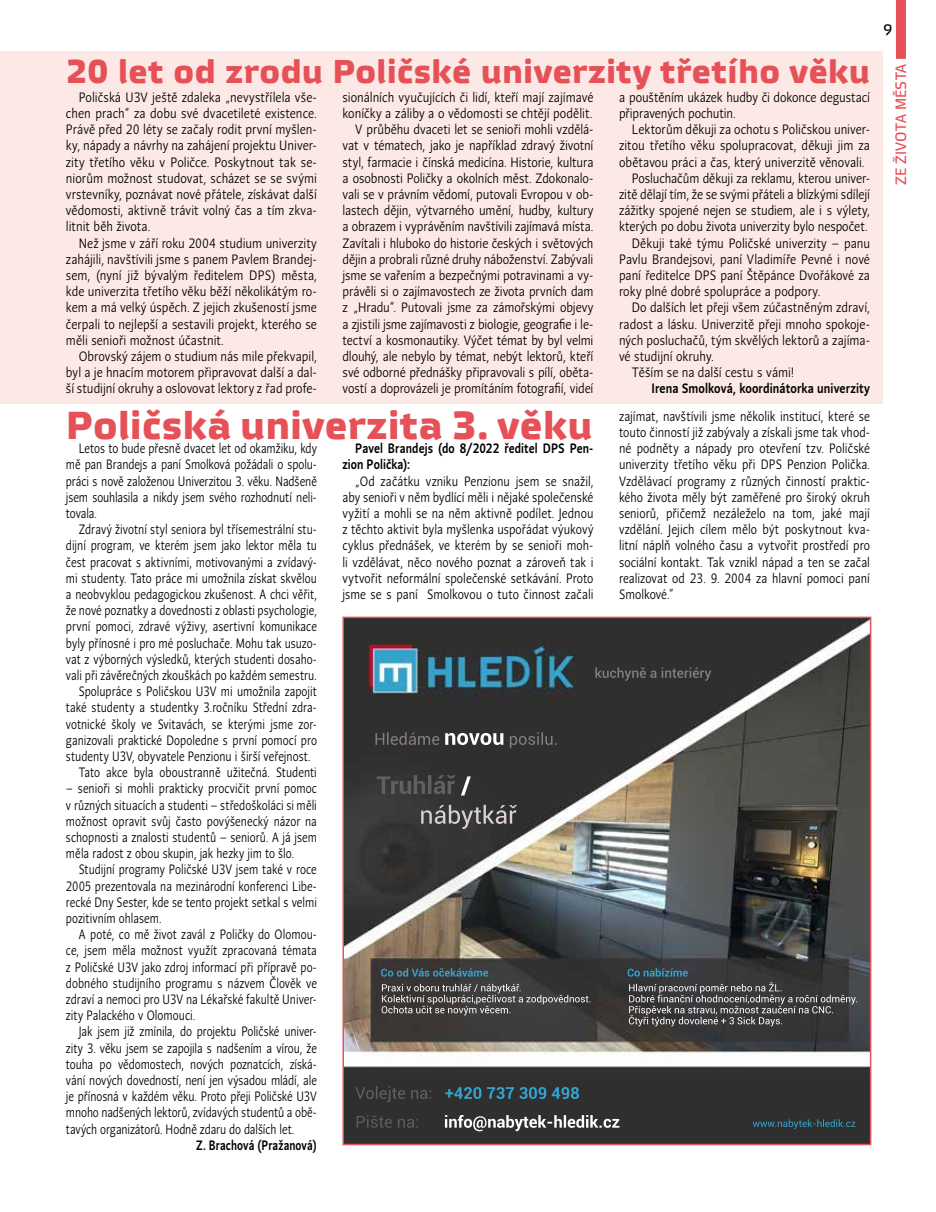
<style>
.page{position:relative;width:936px;height:1212px;background:#fff}
.page>*{position:absolute;margin:0;border:0;box-sizing:border-box;transform-origin:0 0}
.t1{font:700 39px "Vida 33 Pro";letter-spacing:.005em;color:#e65158}
.t2{font:700 33px "Vida 33 Pro";letter-spacing:.01em;color:#e65158}
.t3{font:15px "Vida 32 Pro";letter-spacing:.015em;color:#e65158}
.t4{font:15px "Vida 32 Pro";color:#000}
.t5{font:13.5px/16.2px "Andulka Sans";letter-spacing:-.005em;color:#000;text-align:justify;scale:.9 1}
.t6{font:13.5px/16.2px "Andulka Sans";letter-spacing:-.005em;color:#000;text-align:justify;scale:.83 1}
.t7{font:13.5px/16.2px "Andulka Sans";letter-spacing:-.005em;color:#000;text-align:justify;scale:.87 1}
.t8{font:700 13.5px/16.2px "Andulka Sans";letter-spacing:.01em;color:#000;scale:.87 1}
.t9{font:700 13.5px "Andulka Sans";letter-spacing:.01em;color:#000;scale:.9 1}
.t10{font:700 13.5px "Andulka Sans";letter-spacing:.01em;color:#000;scale:.83 1}
</style>
<div class="page">
<div style="left:0;top:51px;width:882px;height:353px;background:#fce9e6"></div>
<svg style="left:896px;top:0;width:9px;height:59px"></svg>
<img style="left:345px;top:620px;width:523px;height:522px">
<div style="left:342px;top:617px;width:529px;height:528px;border:2px solid #e65158"></div>
<h2 class="t2" style="left:66px;top:46px;width:805px">20 let od zrodu Poličské univerzity třetího věku</h2>
<p class="t5" style="left:342px;top:89px;width:280px;text-align:right">sionálních vyučujících či lidí, kteří mají zajímavé koníčky a záliby a o vědomosti se chtějí podělit.<br>V průběhu dvaceti let se senioři mohli vzdělá&shy;vat v tématech, jako je například zdravý životní styl, farmacie i čínská medicína. Historie, kultura a osobnosti Poličky a okolních měst. Zdokonalo&shy;vali se v právním vědomí, putovali Evropou v ob&shy;lastech dějin, výtvarného umění, hudby, kultury a obrazem i vyprávěním navštívili zajímavá místa.<br>Zavítali i hluboko do historie českých i světových dějin a probrali různé druhy náboženství. Zabývali jsme se vařením a bezpečnými potravinami a vy&shy;právěli si o zajímavostech ze života prvních dam z „Hradu“. Putovali jsme za zámořskými objevy a zjistili jsme zajímavosti z biologie, geografie i le&shy;tectví a kosmonautiky. Výčet témat by byl velmi dlouhý, ale nebylo by témat, nebýt lektorů, kteří své odborné přednášky připravovali s pílí, oběta&shy;vostí a doprovázeli je promítáním fotografií, videí</p>
<p class="t5" style="left:619px;top:89px;width:280px">a pouštěním ukázek hudby či dokonce degustací připravených pochutin.</p>
<p class="t5" style="left:66px;top:89px;width:280px;text-indent:13px">Poličská U3V ještě zdaleka „nevystřílela vše&shy;chen prach“ za dobu své dvacetileté existence.<br>Právě před 20 léty se začaly rodit první myšlen&shy;ky, nápady a návrhy na zahájení projektu Univer&shy;zity třetího věku v Poličce. Poskytnout tak se&shy;niorům možnost studovat, scházet se se svými vrstevníky, poznávat nové přátele, získávat další vědomosti, aktivně trávit volný čas a tím zkva&shy;litnit běh života.</p>
<p class="t5" style="left:66px;top:235px;width:280px;text-indent:13px">Než jsme v září roku 2004 studium univerzity zahájili, navštívili jsme s panem Pavlem Brandej&shy;sem, (nyní již bývalým ředitelem DPS) města, kde univerzita třetího věku běží několikátým ro&shy;kem a má velký úspěch. Z jejich zkušeností jsme čerpali to nejlepší a sestavili projekt, kterého se měli senioři možnost účastnit.</p>
<p class="t5" style="left:66px;top:348px;width:280px;text-indent:13px">Obrovský zájem o studium nás mile překvapil, byl a je hnacím motorem připravovat další a dal&shy;ší studijní okruhy a oslovovat lektory z řad profe-</p>
<p class="t5" style="left:631px;top:121px;width:266px">Lektorům děkuji za ochotu s Poličskou univer-</p>
<p class="t5" style="left:619px;top:138px;width:280px">zitou třetího věku spolupracovat, děkuji jim za</p>
<p class="t5" style="left:619px;top:154px;width:274px">obětavou práci a čas, který univerzitě věnovali.</p>
<p class="t5" style="left:631px;top:170px;width:266px">Posluchačům děkuji za reklamu, kterou univer-</p>
<p class="t5" style="left:619px;top:186px;width:280px">zitě dělají tím, že se svými přáteli a blízkými sdílejí</p>
<p class="t5" style="left:619px;top:202px;width:280px">zážitky spojené nejen se studiem, ale i s výlety,</p>
<p class="t5" style="left:619px;top:219px;width:278px">kterých po dobu života univerzity bylo nespočet.</p>
<p class="t5" style="left:631px;top:235px;width:266px">Děkuji také týmu Poličské univerzity – panu</p>
<p class="t5" style="left:619px;top:251px;width:280px">Pavlu Brandejsovi, paní Vladimíře Pevné i nové</p>
<p class="t5" style="left:619px;top:267px;width:280px">paní ředitelce DPS paní Štěpánce Dvořákové za</p>
<p class="t5" style="left:619px;top:283px;width:225px">roky plné dobré spolupráce a podpory.</p>
<p class="t5" style="left:631px;top:300px;width:266px">Do dalších let přeji všem zúčastněným zdraví,</p>
<p class="t5" style="left:619px;top:316px;width:280px">radost a lásku. Univerzitě přeji mnoho spokoje-</p>
<p class="t5" style="left:619px;top:332px;width:280px">ných posluchačů, tým skvělých lektorů a zajíma-</p>
<p class="t5" style="left:619px;top:348px;width:107px">vé studijní okruhy.</p>
<p class="t5" style="left:631px;top:364px;width:182px">Těším se na další cestu s vámi!</p>
<p class="t9" style="left:651px;top:380px;width:244px">Irena Smolková, koordinátorka univerzity</p>
<h1 class="t1" style="left:66px;top:395px;width:528px">Poličská univerzita 3. věku</h1>
<p class="t8" style="left:342px;top:440px;width:290px;text-indent:13px">Pavel Brandejs (do 8/2022 ředitel DPS Pen&shy;zion Polička):</p>
<p class="t7" style="left:342px;top:473px;width:290px;text-indent:13px">„Od začátku vzniku Penzionu jsem se snažil, aby senioři v něm bydlící měli i nějaké společenské vyžití a mohli se na něm aktivně podílet. Jednou z těchto aktivit byla myšlenka uspořádat výukový cyklus přednášek, ve kterém by se senioři moh&shy;li vzdělávat, něco nového poznat a zároveň tak i vytvořit neformální společenské setkávání. Proto jsme se s paní Smolkovou o tuto činnost začali</p>
<p class="t6" style="left:66px;top:440px;width:304px;text-indent:13px">Letos to bude přesně dvacet let od okamžiku, kdy mě pan Brandejs a paní Smolková požádali o spolu&shy;práci s nově založenou Univerzitou 3. věku. Nadšeně jsem souhlasila a nikdy jsem svého rozhodnutí neli&shy;tovala.</p>
<p class="t6" style="left:79px;top:521px;width:288px">Zdravý životní styl seniora byl třísemestrální stu-</p>
<p class="t6" style="left:66px;top:538px;width:304px">dijní program, ve kterém jsem jako lektor měla tu</p>
<p class="t6" style="left:66px;top:554px;width:304px">čest pracovat s aktivními, motivovanými a zvídavý-</p>
<p class="t6" style="left:66px;top:570px;width:304px">mi studenty. Tato práce mi umožnila získat skvělou</p>
<p class="t6" style="left:66px;top:586px;width:304px">a neobvyklou pedagogickou zkušenost. A chci věřit,</p>
<p class="t6" style="left:66px;top:602px;width:304px">že nové poznatky a dovednosti z oblasti psychologie,</p>
<p class="t6" style="left:66px;top:619px;width:304px">první pomoci, zdravé výživy, asertivní komunikace</p>
<p class="t6" style="left:66px;top:635px;width:304px">byly přínosné i pro mé posluchače. Mohu tak usuzo-</p>
<p class="t6" style="left:66px;top:651px;width:304px">vat z výborných výsledků, kterých studenti dosaho-</p>
<p class="t6" style="left:66px;top:667px;width:304px">vali při závěrečných zkouškách po každém semestru.</p>
<p class="t6" style="left:79px;top:683px;width:288px">Spolupráce s Poličskou U3V mi umožnila zapojit</p>
<p class="t6" style="left:66px;top:700px;width:304px">také studenty a studentky 3.ročníku Střední zdra-</p>
<p class="t6" style="left:66px;top:716px;width:304px">votnické školy ve Svitavách, se kterými jsme zor-</p>
<p class="t6" style="left:66px;top:732px;width:304px">ganizovali praktické Dopoledne s první pomocí pro</p>
<p class="t6" style="left:66px;top:748px;width:296px">studenty U3V, obyvatele Penzionu i širší veřejnost.</p>
<p class="t6" style="left:79px;top:764px;width:288px">Tato akce byla oboustranně užitečná. Studenti</p>
<p class="t6" style="left:66px;top:781px;width:304px">– senioři si mohli prakticky procvičit první pomoc v různých situacích a studenti – středoškoláci si měli možnost opravit svůj často povýšenecký názor na schopnosti a znalosti studentů – seniorů. A já jsem měla radost z obou skupin, jak hezky jim to šlo.</p>
<p class="t6" style="left:66px;top:862px;width:304px;text-indent:13px">Studijní programy Poličské U3V jsem také v roce 2005 prezentovala na mezinárodní konferenci Libe&shy;recké Dny Sester, kde se tento projekt setkal s velmi pozitivním ohlasem.</p>
<p class="t6" style="left:66px;top:926px;width:304px;text-indent:13px">A poté, co mě život zavál z Poličky do Olomou&shy;ce, jsem měla možnost využít zpracovaná témata z Poličské U3V jako zdroj informací při přípravě po&shy;dobného studijního programu s názvem Člověk ve zdraví a nemoci pro U3V na Lékařské fakultě Univer&shy;zity Palackého v Olomouci.</p>
<p class="t6" style="left:66px;top:1024px;width:304px;text-indent:13px">Jak jsem již zmínila, do projektu Poličské univer&shy;zity 3. věku jsem se zapojila s nadšením a vírou, že touha po vědomostech, nových poznatcích, získá&shy;vání nových dovedností, není jen výsadou mládí, ale je přínosná v každém věku. Proto přeji Poličské U3V mnoho nadšených lektorů, zvídavých studentů a obě&shy;tavých organizátorů. Hodně zdaru do dalších let.</p>
<p class="t10" style="left:196px;top:1137px;width:147px">Z. Brachová (Pražanová)</p>
<p class="t7" style="left:619px;top:408px;width:290px">zajímat, navštívili jsme několik institucí, které se touto činností již zabývaly a získali jsme tak vhod&shy;né podněty a nápady pro otevření tzv. Poličské univerzity třetího věku při DPS Penzion Polička.<br>Vzdělávací programy z různých činností praktic&shy;kého života měly být zaměřené pro široký okruh seniorů, přičemž nezáleželo na tom, jaké mají vzdělání. Jejich cílem mělo být poskytnout kva&shy;litní náplň volného času a vytvořit prostředí pro sociální kontakt. Tak vznikl nápad a ten se začal realizovat od 23. 9. 2004 za hlavní pomoci paní Smolkové.”</p>
<p class="t4" style="left:883px;top:19px;width:10px">9</p>
<p class="t3" style="left:890px;top:185px;width:123px;rotate:-90deg">ZE ŽIVOTA MĚSTA</p>
</div>
